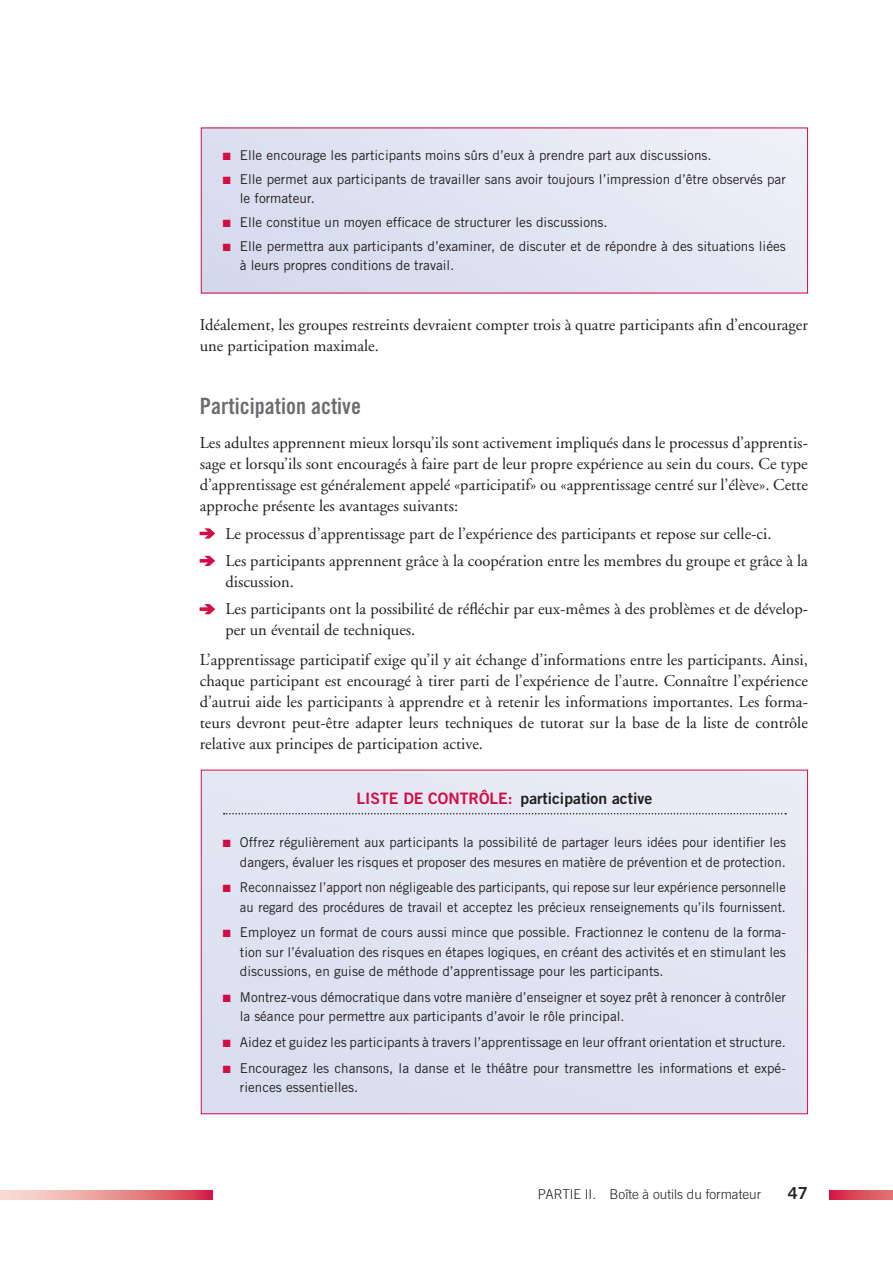
<style>
.page{position:relative;width:893px;height:1263px;background:#fff}
.page>*{position:absolute;margin:0;border:0;box-sizing:border-box;transform-origin:0 0}
._2_renf_droite{font:22.5px "Trade Gothic Bold Cond Twenty";color:#6c6d70}
.crt_garamond{font:16.5px/21px "Adobe Garamond";color:#231f20;text-align:justify}
.crt{font:16.5px/21px "Adobe Garamond";color:#231f20}
.t1{font:16.5px "Trade Gothic Bold Two";color:#231f20}
.titre_box{font:15.75px "Trade Gothic Bold Two";color:#231f20}
.tab{font:13.5px/19.5px "Trade Gothic";color:#231f20}
.tab-2{font:13.5px/19.5px "Trade Gothic";color:#231f20;text-align:right;scale:.96 1}
.t2{font:300 13.5px "Trade Gothic";color:#231f20}
.s1{color:#d20d44}
</style>
<div class="page">
<svg style="left:1px;top:1191px;width:212px;height:8px"></svg>
<svg style="left:829px;top:1191px;width:64px;height:8px"></svg>
<div style="left:201px;top:770px;width:606px;height:344px;background:#e0e4f2"></div>
<svg style="left:224px;top:813px;width:562px;height:1px"></svg>
<div style="left:201px;top:128px;width:606px;height:165px;background:#e0e4f2"></div>
<svg style="left:199px;top:528px;width:17px;height:11px"></svg>
<svg style="left:199px;top:555px;width:17px;height:11px"></svg>
<svg style="left:199px;top:604px;width:17px;height:11px"></svg>
<p class="tab" style="left:223px;top:145px;width:490px"><span class="s1">■</span> Elle encourage les participants moins sûrs d’eux à prendre part aux discussions.</p>
<p class="tab" style="left:240px;top:169px;width:547px;text-indent:-17px"><span class="s1">■</span> Elle permet aux participants de travailler sans avoir toujours l’impression d’être observés par le formateur.</p>
<p class="tab" style="left:223px;top:212px;width:386px"><span class="s1">■</span> Elle constitue un moyen efficace de structurer les discussions.</p>
<p class="tab" style="left:240px;top:236px;width:547px;text-indent:-17px"><span class="s1">■</span> Elle permettra aux participants d’examiner, de discuter et de répondre à des situations liées à leurs propres conditions de travail.</p>
<p class="crt_garamond" style="left:200px;top:315px;width:609px">Idéalement, les groupes restreints devraient compter trois à quatre participants afin d’encourager une participation maximale.</p>
<p class="_2_renf_droite" style="left:200px;top:393px;width:163px">Participation active</p>
<p class="crt_garamond" style="left:200px;top:433px;width:610px">Les adultes apprennent mieux lorsqu’ils sont activement impliqués dans le processus d’apprentis&shy;sage et lorsqu’ils sont encouragés à faire part de leur propre expérience au sein du cours. Ce type d’apprentissage est généralement appelé «participatif» ou «apprentissage centré sur l’élève». Cette approche présente les avantages suivants:</p>
<p class="crt" style="left:200px;top:523px;width:573px"><span class="s1">➔</span> Le processus d’apprentissage part de l’expérience des participants et repose sur celle-ci.</p>
<p class="crt" style="left:225px;top:551px;width:584px;text-indent:-26px"><span class="s1">➔</span> Les participants apprennent grâce à la coopération entre les membres du groupe et grâce à la discussion.</p>
<p class="crt" style="left:225px;top:599px;width:584px;text-indent:-26px"><span class="s1">➔</span> Les participants ont la possibilité de réfléchir par eux-mêmes à des problèmes et de dévelop&shy;per un éventail de techniques.</p>
<p class="crt_garamond" style="left:200px;top:649px;width:610px">L’apprentissage participatif exige qu’il y ait échange d’informations entre les participants. Ainsi, chaque participant est encouragé à tirer parti de l’expérience de l’autre. Connaître l’expérience d’autrui aide les participants à apprendre et à retenir les informations importantes. Les forma&shy;teurs devront peut-être adapter leurs techniques de tutorat sur la base de la liste de contrôle relative aux principes de participation active.</p>
<p class="titre_box" style="left:356px;top:789px;width:297px"><span class="s1">LISTE DE CONTRÔLE:</span> participation active</p>
<p class="tab" style="left:223px;top:832px;width:565px;text-align:right"><span class="s1">■</span> Offrez régulièrement aux participants la possibilité de partager leurs idées pour identifier les dangers, évaluer les risques et proposer des mesures en matière de prévention et de protection.</p>
<p class="tab-2" style="left:223px;top:877px;width:588px"><span class="s1">■</span> Reconnaissez l’apport non négligeable des participants, qui repose sur leur expérience personnelle au regard des procédures de travail et acceptez les précieux renseignements qu’ils fournissent.</p>
<p class="tab" style="left:240px;top:922px;width:547px;text-align:justify;text-indent:-17px"><span class="s1">■</span> Employez un format de cours aussi mince que possible. Fractionnez le contenu de la forma&shy;tion sur l’évaluation des risques en étapes logiques, en créant des activités et en stimulant les discussions, en guise de méthode d’apprentissage pour les participants.</p>
<p class="tab" style="left:240px;top:987px;width:547px;text-indent:-17px"><span class="s1">■</span> Montrez-vous démocratique dans votre manière d’enseigner et soyez prêt à renoncer à contrôler la séance pour permettre aux participants d’avoir le rôle principal.</p>
<p class="tab" style="left:223px;top:1032px;width:565px"><span class="s1">■</span> Aidez et guidez les participants à travers l’apprentissage en leur offrant orientation et structure.</p>
<p class="tab" style="left:240px;top:1058px;width:547px;text-indent:-17px"><span class="s1">■</span> Encouragez les chansons, la danse et le théâtre pour transmettre les informations et expé&shy;riences essentielles.</p>
<p class="t2" style="left:538px;top:1186px;width:225px">PARTIE II. Boîte à outils du formateur</p>
<p class="t1" style="left:788px;top:1183px;width:22px">47</p>
</div>
